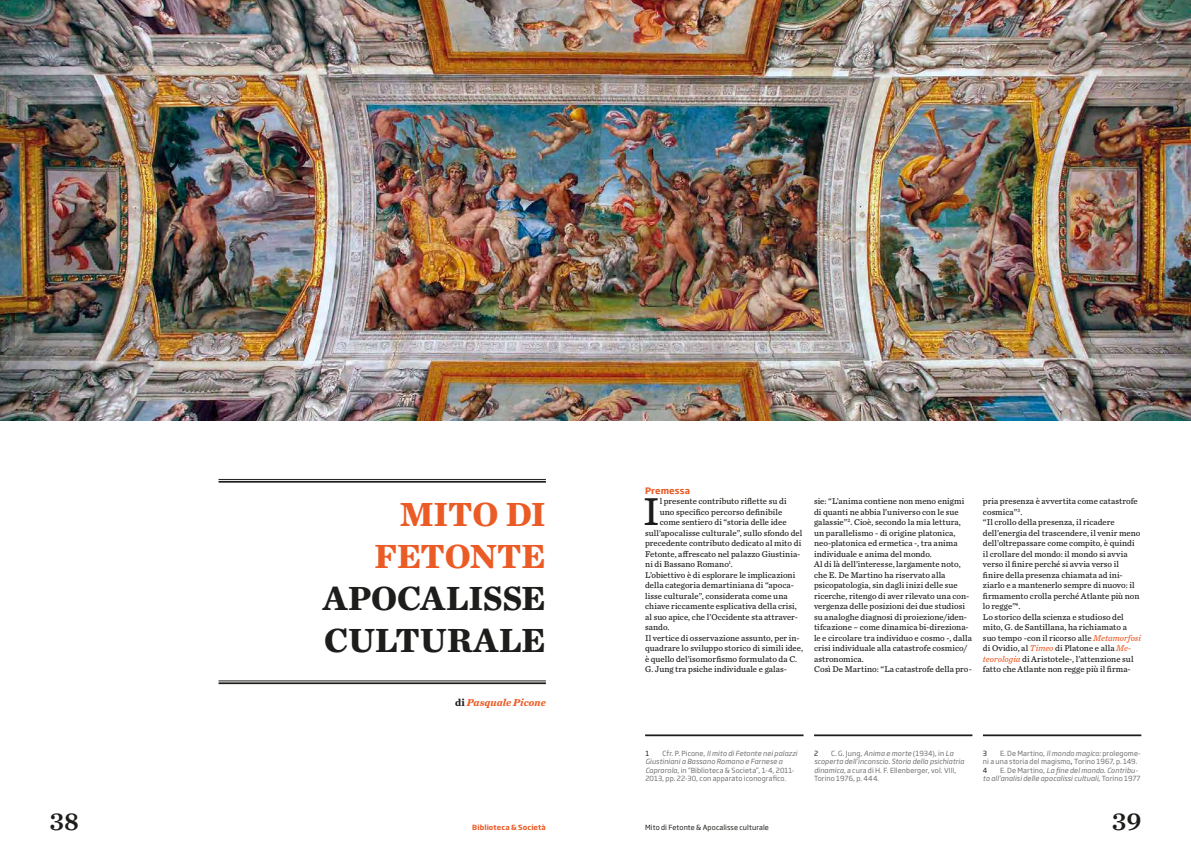
<style>
.page{position:relative;width:1191px;height:856px;background:#fff}
.page>*{position:absolute;margin:0;border:0;box-sizing:border-box;transform-origin:0 0}
.t1{font:40.69px "Chronicle Text G4";color:#1d1d1b}
.t2{font:700 35px/42px "Chronicle Text G4";letter-spacing:-.005em;color:#1d1d1b}
.t3{font:700 35px/42px "Chronicle Text G4";letter-spacing:-.015em;color:#eb5b25;text-align:right}
.t4{font:26.25px "Chronicle Text G1 Semi";color:#1d1d1b}
.t5{font:italic 700 10.5px "Chronicle Text G4";color:#eb5b25}
.t6{font:8.75px/10.5px "Chronicle Text G4";letter-spacing:.005em;color:#1d1d1b}
.t7{font:700 8.75px "Soho Gothic Pro";letter-spacing:.01em;color:#eb5b25}
.t8{font:7px/8.4px "Soho Gothic Pro";letter-spacing:.015em;color:#706f6f}
.t9{font:italic 7px/8.4px "Soho Gothic Pro";letter-spacing:.01em;color:#706f6f}
.t10{font:7px "Soho Gothic Pro";letter-spacing:.015em;color:#1d1d1b}
.t11{font:700 7px "Soho Gothic Pro";letter-spacing:.015em;color:#eb5b25}
.s1{font-style:normal;color:#1d1d1b}
.s2{font-style:italic;color:#eb5b25}
.s3{font-style:italic}
.s4{font-family:"Chronicle Text G4";font-weight:700;font-style:italic}
.s5{color:#1d1d1b}
.s6{font-style:normal}
</style>
<div class="page">
<img style="left:0;top:0;width:1191px;height:420px">
<hr style="left:218px;top:479px;width:328px;height:1px;background:#1d1d1b">
<hr style="left:218px;top:481px;width:328px;height:1px;background:#1d1d1b">
<hr style="left:218px;top:680px;width:328px;height:1px;background:#1d1d1b">
<hr style="left:218px;top:682px;width:328px;height:2px;background:#1d1d1b">
<hr style="left:645px;top:734px;width:158px;height:2px;background:#1d1d1b">
<hr style="left:814px;top:734px;width:158px;height:2px;background:#1d1d1b">
<hr style="left:983px;top:734px;width:158px;height:2px;background:#1d1d1b">
<h2 class="t3" style="left:374px;top:491px;width:173px">MITO DI<br>FETONTE</h2>
<h2 class="t2" style="left:323px;top:575px;width:225px">APOCALISSE<br>CULTURALE</h2>
<p class="t5" style="left:455px;top:694px;width:92px"><span class="s1">di</span> Pasquale Picone</p>
<p class="t7" style="left:645px;top:483px;width:46px">Premessa</p>
<h1 class="t1" style="left:643px;top:481px;width:18px">I</h1>
<p class="t6" style="left:660px;top:495px;width:128px">l presente contributo riflette su di</p>
<p class="t6" style="left:660px;top:506px;width:124px">uno specifico percorso definibile</p>
<p class="t6" style="left:660px;top:516px;width:128px">come sentiero di “storia delle idee</p>
<p class="t6" style="left:645px;top:527px;width:159px">sull’apocalisse culturale”, sullo sfondo del</p>
<p class="t6" style="left:645px;top:537px;width:158px">precedente contributo dedicato al mito di</p>
<p class="t6" style="left:645px;top:548px;width:157px">Fetonte, affrescato nel palazzo Giustinia-</p>
<p class="t6" style="left:645px;top:558px;width:89px">ni di Bassano Romano<sup>1</sup>.</p>
<p class="t6" style="left:645px;top:569px;width:152px">L’obiettivo è di esplorare le implicazioni</p>
<p class="t6" style="left:645px;top:579px;width:150px">della categoria demartiniana di “apoca-</p>
<p class="t6" style="left:645px;top:590px;width:144px">lisse culturale”, considerata come una</p>
<p class="t6" style="left:645px;top:600px;width:153px">chiave riccamente esplicativa della crisi,</p>
<p class="t6" style="left:645px;top:611px;width:154px">al suo apice, che l’Occidente sta attraver-</p>
<p class="t6" style="left:645px;top:621px;width:26px">sando.</p>
<p class="t6" style="left:645px;top:632px;width:156px">Il vertice di osservazione assunto, per in-</p>
<p class="t6" style="left:645px;top:642px;width:160px">quadrare lo sviluppo storico di simili idee,</p>
<p class="t6" style="left:645px;top:653px;width:154px">è quello del’isomorfismo formulato da C.</p>
<p class="t6" style="left:645px;top:663px;width:143px">G. Jung tra psiche individuale e galas-</p>
<p class="t6" style="left:814px;top:495px;width:159px">sie: “L’anima contiene non meno enigmi di quanti ne abbia l’universo con le sue galassie”<sup>2</sup>. Cioè, secondo la mia lettura, un parallelismo - di origine platonica, neo-platonica ed ermetica -, tra anima individuale e anima del mondo.<br>Al di là dell’interesse, largamente noto, che E. De Martino ha riservato alla psicopatologia, sin dagli inizi delle sue ricerche, ritengo di aver rilevato una con&shy;vergenza delle posizioni dei due studiosi su analoghe diagnosi di proiezione/iden&shy;tifcazione – come dinamica bi-direziona&shy;le e circolare tra individuo e cosmo -, dalla crisi individuale alla catastrofe cosmico/ astronomica.<br>Così De Martino: “La catastrofe della pro-</p>
<p class="t6" style="left:983px;top:495px;width:160px">pria presenza è avvertita come catastrofe cosmica”<sup>3</sup>.<br>“Il crollo della presenza, il ricadere dell’energia del trascendere, il venir meno dell’oltrepassare come compito, è quindi il crollare del mondo: il mondo si avvia verso il finire perché si avvia verso il finire della presenza chiamata ad ini&shy;ziarlo e a mantenerlo sempre di nuovo: il firmamento crolla perché Atlante più non lo regge”<sup>4</sup>.<br>Lo storico della scienza e studioso del mito, G. de Santillana, ha richiamato a suo tempo -con il ricorso alle <span class="s2">Metamorfosi </span>di Ovidio, al <span class="s2">Timeo</span> di Platone e alla <span class="s2">Me&shy;teorologia</span> di Aristotele-, l’attenzione sul fatto che Atlante non regge più il firma-</p>
<p class="t8" style="left:645px;top:749px;width:153px;text-indent:17px">Cfr. P. Picone, <span class="s3">Il mito di Fetonte nei palazzi Giustiniani a Bassano Romano e Farnese a Caprarola</span>, in “Biblioteca &amp; Societa”, 1-4, 2011- 2013, pp. 22-30, con apparato iconografico.</p>
<p class="t10" style="left:814px;top:748px;width:6px">2</p>
<p class="t8" style="left:814px;top:749px;width:152px;text-indent:17px">C. G. Jung, <span class="s3">Anima e morte</span> (1934), in <span class="s3">La scoperta dell’inconscio. Storia della psichiatria dinamica,</span> a cura di H. F. Ellenberger, vol. VIII, Torino 1976, p. 444.</p>
<p class="t10" style="left:983px;top:748px;width:6px">3</p>
<p class="t8" style="left:983px;top:749px;width:159px;text-indent:17px">E. De Martino, <span class="s3">Il mondo magico:</span> prolegome&shy;ni a una storia del magismo<span class="s4">,</span> Torino 1967, p. 149.<br><span class="s5">4</span></p>
<p class="t10" style="left:645px;top:748px;width:5px">1</p>
<p class="t9" style="left:983px;top:765px;width:159px;text-indent:17px"><span class="s6">E. De Martino,</span> La fine del mondo. Contribu&shy;to all’analisi delle apocalissi cultuali<span class="s6">, Torino 1977</span></p>
<h3 class="t4" style="left:50px;top:800px;width:31px">38</h3>
<p class="t11" style="left:472px;top:821px;width:75px">Biblioteca &amp; Società</p>
<p class="t10" style="left:645px;top:821px;width:125px">Mito di Fetonte &amp; Apocalisse culturale</p>
<h3 class="t4" style="left:1111px;top:800px;width:31px">39</h3>
</div>
